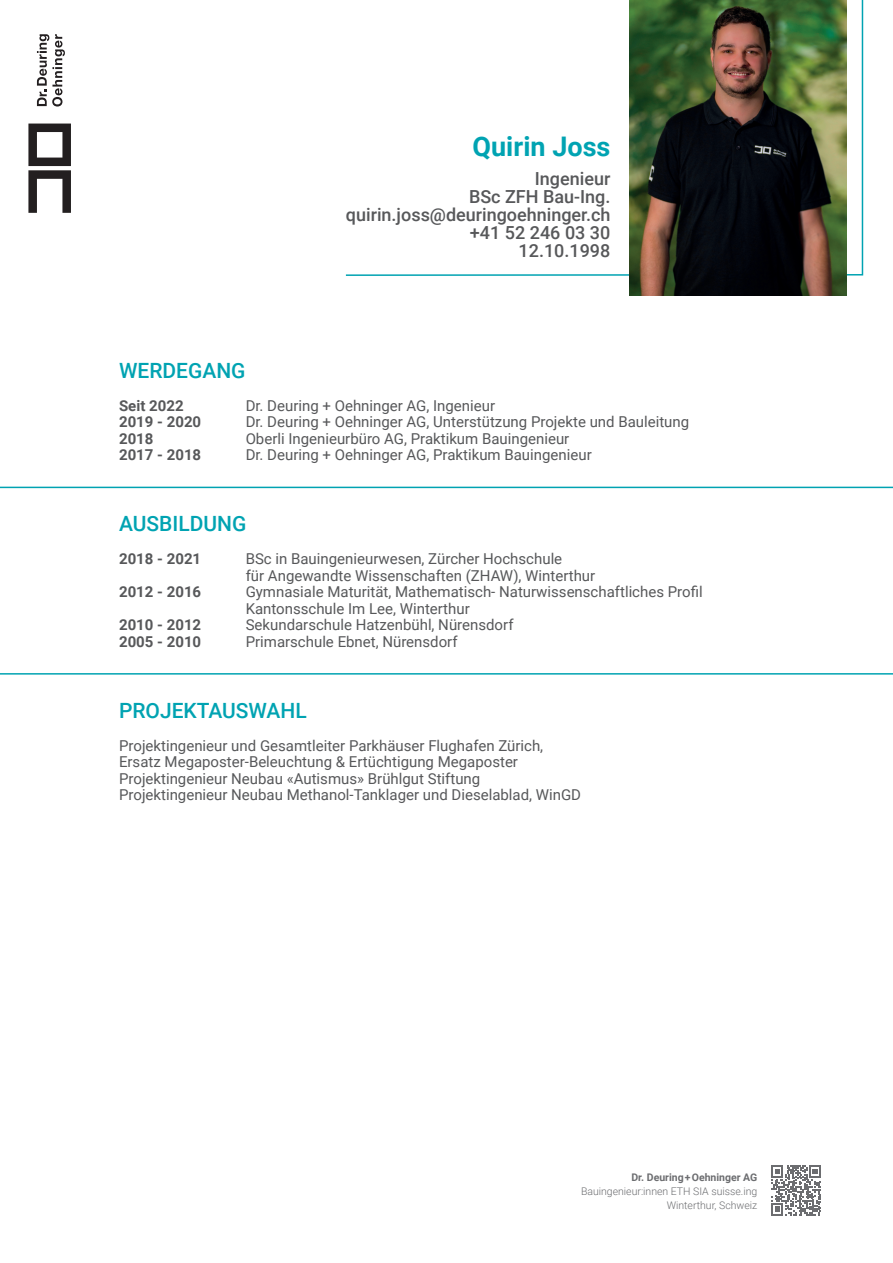
<style>
.page{position:relative;width:893px;height:1263px;background:#fff}
.page>*{position:absolute;margin:0;border:0;box-sizing:border-box;transform-origin:0 0}
.t1{font:700 27px "Roboto";color:#00a3b2}
.t2{font:500 21px "Roboto";color:#00a3b2}
.t3{font:500 18px/18px "Roboto";color:#57585a;text-align:right}
.t4{font:15px/16.5px "Roboto";color:#57585a}
.t5{font:700 15px "Roboto";color:#57585a}
.t6{font:300 10.5px/14.2px "Roboto";color:#6c6d70;text-align:right}
.t7{font:700 10.5px "Roboto";color:#6c6d70}
</style>
<div class="page">
<svg style="left:37px;top:34px;width:28px;height:73px"></svg>
<svg style="left:28px;top:124px;width:43px;height:89px"></svg>
<svg style="left:771px;top:1165px;width:50px;height:50px"></svg>
<hr style="left:0;top:487px;width:893px;height:1px;background:#00a3b2">
<svg style="left:345px;top:0;width:519px;height:277px"></svg>
<img style="left:629px;top:0;width:217px;height:295px">
<hr style="left:0;top:673px;width:893px;height:2px;background:#00a3b2">
<h1 class="t1" style="left:473px;top:128px;width:139px">Quirin Joss</h1>
<p class="t3" style="left:346px;top:169px;width:266px">Ingenieur<br>BSc ZFH Bau-Ing. quirin.joss@deuringoehninger.ch +41 52 246 03 30<br>12.10.1998</p>
<h2 class="t2" style="left:119px;top:356px;width:128px">WERDEGANG</h2>
<p class="t5" style="left:119px;top:395px;width:66px">Seit 2022</p>
<p class="t4" style="left:246px;top:397px;width:251px">Dr. Deuring + Oehninger AG, Ingenieur</p>
<p class="t5" style="left:119px;top:411px;width:84px">2019 - 2020</p>
<p class="t4" style="left:246px;top:413px;width:445px">Dr. Deuring + Oehninger AG, Unterstützung Projekte und Bauleitung</p>
<p class="t5" style="left:119px;top:428px;width:36px">2018</p>
<p class="t4" style="left:246px;top:430px;width:325px">Oberli Ingenieurbüro AG, Praktikum Bauingenieur</p>
<p class="t5" style="left:119px;top:444px;width:84px">2017 - 2018</p>
<p class="t4" style="left:246px;top:446px;width:348px">Dr. Deuring + Oehninger AG, Praktikum Bauingenieur</p>
<h2 class="t2" style="left:119px;top:509px;width:129px">AUSBILDUNG</h2>
<p class="t5" style="left:119px;top:548px;width:84px">2018 - 2021</p>
<p class="t4" style="left:246px;top:550px;width:351px">BSc in Bauingenieurwesen, Zürcher Hochschule<br>für Angewandte Wissenschaften (ZHAW), Winterthur</p>
<p class="t5" style="left:119px;top:581px;width:84px">2012 - 2016</p>
<p class="t4" style="left:246px;top:583px;width:458px">Gymnasiale Maturität, Mathematisch- Naturwissenschaftliches Profil<br>Kantonsschule Im Lee, Winterthur</p>
<p class="t5" style="left:119px;top:614px;width:84px">2010 - 2012</p>
<p class="t4" style="left:246px;top:616px;width:269px">Sekundarschule Hatzenbühl, Nürensdorf</p>
<p class="t5" style="left:119px;top:631px;width:84px">2005 - 2010</p>
<p class="t4" style="left:246px;top:633px;width:213px">Primarschule Ebnet, Nürensdorf</p>
<h2 class="t2" style="left:119px;top:695px;width:189px">PROJEKTAUSWAHL</h2>
<p class="t4" style="left:119px;top:737px;width:464px">Projektingenieur und Gesamtleiter Parkhäuser Flughafen Zürich, Ersatz Megaposter-Beleuchtung &amp; Ertüchtigung Megaposter Projektingenieur Neubau «Autismus» Brühlgut Stiftung Projektingenieur Neubau Methanol-Tanklager und Dieselablad, WinGD</p>
<p class="t7" style="left:631px;top:1169px;width:127px">Dr. Deuring+Oehninger AG</p>
<p class="t6" style="left:581px;top:1183px;width:178px">Bauingenieur:innen ETH SIA suisse.ing<br>Winterthur, Schweiz</p>
</div>
